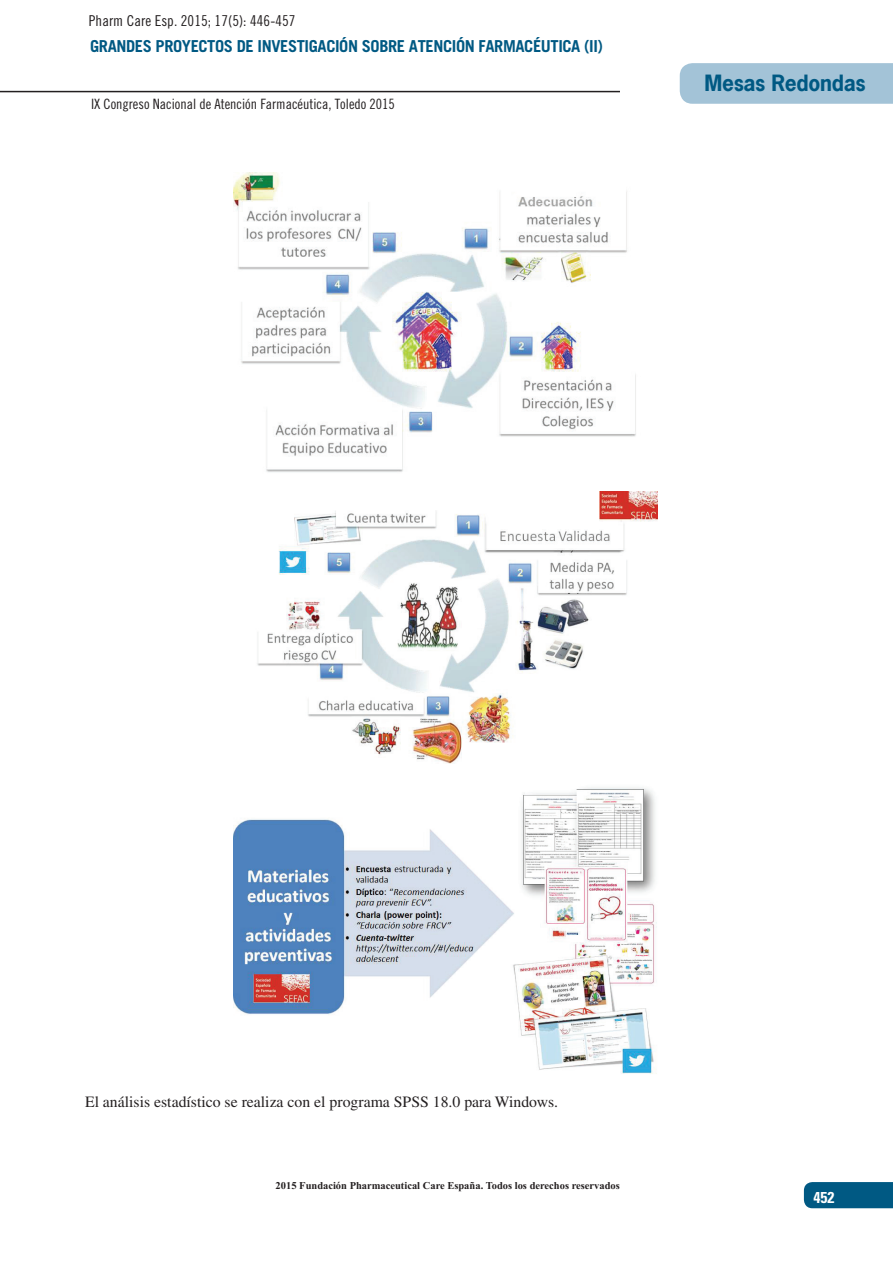
<style>
.page{position:relative;width:893px;height:1263px;background:#fff}
.page>*{position:absolute;margin:0;border:0;box-sizing:border-box;transform-origin:0 0}
.t1{font:700 21px "News Gothic Std";letter-spacing:-.015em;color:#005983}
.t2{font:700 16.5px "Trade Gothic LT Std";letter-spacing:-.025em;color:#005983}
.t3{font:15.75px "Times LT Std";color:#231f20}
.t4{font:700 condensed 15.75px "Univers";color:#fff}
.t5{font:15px "Trade Gothic LT Std Cn 18";letter-spacing:.005em;color:#231f20}
.t6{font:14.25px "Trade Gothic LT Std Cn 18";color:#231f20}
.t7{font:10.5px "Times New Rom B";color:#231f20}
</style>
<div class="page">
<div style="left:804px;top:1182px;width:89px;height:26px;background:#005983"></div>
<div style="left:680px;top:63px;width:213px;height:41px;background:#a3c3d7"></div>
<hr style="left:0;top:91px;width:620px;height:1px;background:#231f20">
<img style="left:234px;top:173px;width:402px;height:299px">
<img style="left:257px;top:491px;width:401px;height:272px">
<img style="left:234px;top:788px;width:423px;height:286px">
<h3 class="t5" style="left:89px;top:11px;width:208px">Pharm Care Esp. 2015; 17(5): 446-457</h3>
<h2 class="t2" style="left:90px;top:36px;width:514px">GRANDES PROYECTOS DE INVESTIGACIÓN SOBRE ATENCIÓN FARMACÉUTICA (II)</h2>
<h3 class="t6" style="left:91px;top:96px;width:305px">IX Congreso Nacional de Atención Farmacéutica, Toledo 2015</h3>
<h1 class="t1" style="left:704px;top:69px;width:163px">Mesas Redondas</h1>
<h3 class="t3" style="left:85px;top:1092px;width:475px">El análisis estadístico se realiza con el programa SPSS 18.0 para Windows.</h3>
<p class="t7" style="left:276px;top:1180px;width:346px">2015 Fundación Pharmaceutical Care España. Todos los derechos reservados</p>
<h3 class="t4" style="left:813px;top:1188px;width:22px">452</h3>
</div>
